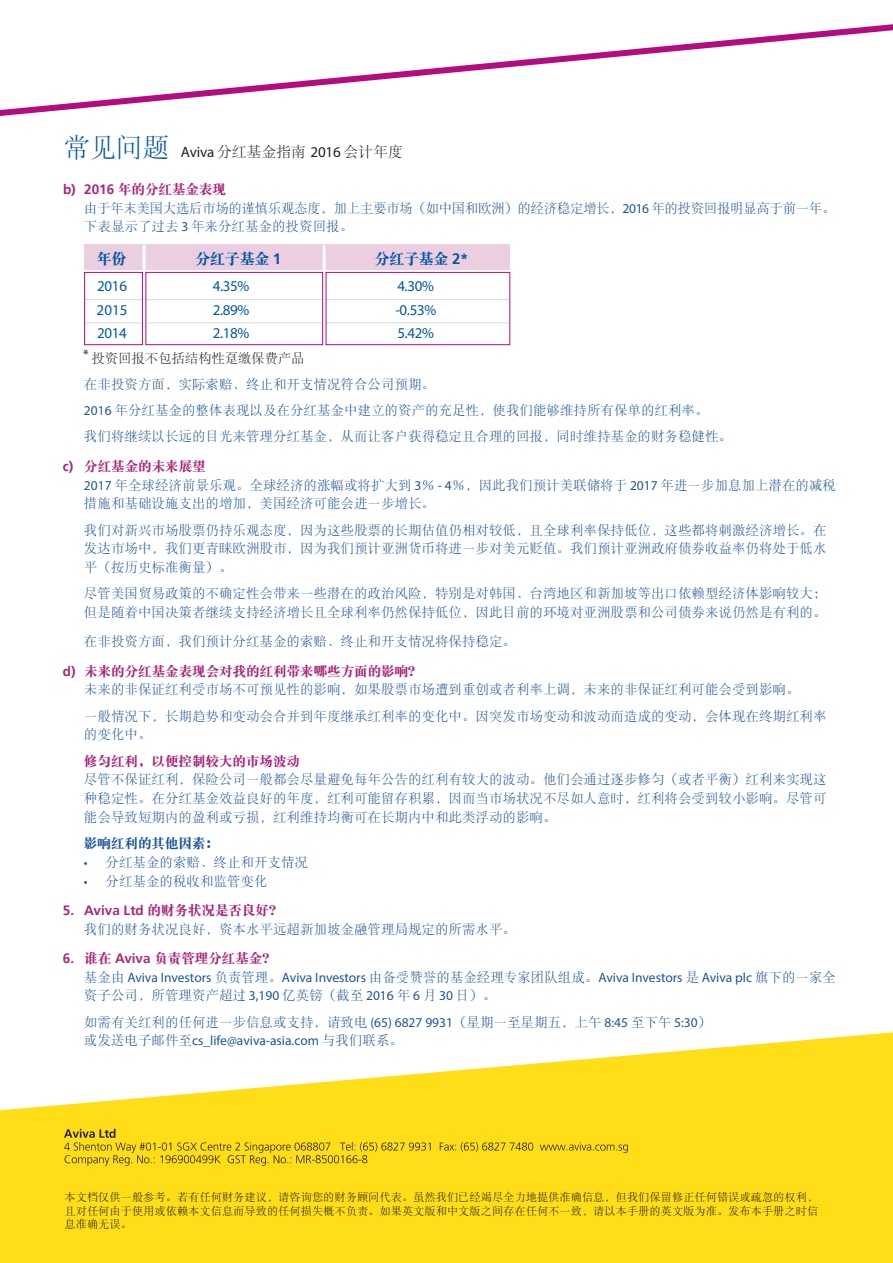
<style>
.page{position:relative;width:893px;height:1263px;background:#fff}
.page>*{position:absolute;margin:0;border:0;box-sizing:border-box;transform-origin:0 0}
.t1{font:300 15px "Frutiger 45";letter-spacing:-.025em;color:#0158a6}
.t2{font:15px "DFP Song W3";letter-spacing:-.015em;color:#231f20}
.t3{font:15px "DFP Song W9";letter-spacing:-.02em;color:#0158a6}
.t4{font:13.5px/18.8px "DFP Song W3";color:#1c5599}
.t5{font:300 13.5px "Frutiger 45";color:#1c5599}
.t6{font:13.5px "DFP Song W9";color:#ab2579}
.t7{font:13.5px/18.8px "DFP Song W3";letter-spacing:-.025em;color:#1c5599}
.t8{font:700 13.5px "Frutiger";color:#ab2579}
.t9{font:13.5px "DFP Song W3";letter-spacing:-.015em;color:#231f20}
.t10{font:13.5px "DFP Song W9";color:#1c5599}
.t11{font:11.25px/13.5px "DFP Song W3";color:#231f20;text-align:justify}
.s1{font-size:27px;color:#0158a6}
.s2{font-family:"Frutiger 45";font-weight:300}
.s3{font-family:"Frutiger";font-weight:700}
.s4{font-family:"DFP Song W9";font-weight:400}
.s5{font-family:"DFP Song W3";font-weight:400}
</style>
<div class="page">
<svg style="left:0;top:24px;width:893px;height:92px"></svg>
<svg style="left:0;top:1032px;width:893px;height:231px;fill:#ffdd17"></svg>
<svg style="left:84px;top:272px;width:427px;height:73px"></svg>
<div style="left:85px;top:244px;width:425px;height:26px;background:#ebcee0"></div>
<hr style="left:323px;top:245px;width:3px;height:26px;background:#fff">
<hr style="left:143px;top:245px;width:3px;height:26px;background:#fff">
<svg style="left:64px;top:1129px;width:564px;height:37px;background:#eccd17"></svg>
<p class="t2" style="left:63px;top:144px;width:341px"><span class="s1">常见问题</span> <span class="s2">Aviva</span> 分红基金指南 <span class="s2">2016</span> 会计年度</p>
<p class="t6" style="left:63px;top:182px;width:165px"><span class="s3">b) 2016</span> 年的分红基金表现</p>
<p class="t7" style="left:84px;top:198px;width:753px">由于年末美国大选后市场的谨慎乐观态度，加上主要市场（如中国和欧洲）的经济稳定增长，<span class="s2">2016</span> 年的投资回报明显高于前一年。下表显示了过去 <span class="s2">3</span> 年来分红基金的投资回报。</p>
<p class="t3" style="left:97px;top:251px;width:31px">年份</p>
<p class="t3" style="left:196px;top:251px;width:87px">分红子基金 <span class="s3">1</span></p>
<p class="t3" style="left:375px;top:251px;width:95px">分红子基金 <span class="s3">2*</span></p>
<p class="t1" style="left:97px;top:277px;width:32px">2016</p>
<p class="t1" style="left:213px;top:277px;width:38px">4.35%</p>
<p class="t1" style="left:397px;top:277px;width:38px">4.30%</p>
<p class="t1" style="left:97px;top:301px;width:32px">2015</p>
<p class="t1" style="left:213px;top:301px;width:38px">2.89%</p>
<p class="t1" style="left:395px;top:301px;width:42px">-0.53%</p>
<p class="t1" style="left:97px;top:324px;width:31px">2014</p>
<p class="t1" style="left:213px;top:324px;width:38px">2.18%</p>
<p class="t1" style="left:397px;top:324px;width:38px">5.42%</p>
<p class="t9" style="left:83px;top:352px;width:223px"><sup>*</sup> 投资回报不包括结构性趸缴保费产品</p>
<p class="t4" style="left:84px;top:371px;width:650px;line-height:26.2px">在非投资方面，实际索赔、终止和开支情况符合公司预期。<br><span class="s2">2016</span> 年分红基金的整体表现以及在分红基金中建立的资产的充足性，使我们能够维持所有保单的红利率。<br>我们将继续以长远的目光来管理分红基金，从而让客户获得稳定且合理的回报，同时维持基金的财务稳健性。</p>
<p class="t6" style="left:63px;top:459px;width:144px"><span class="s3">c)</span> 分红基金的未来展望</p>
<p class="t4" style="left:84px;top:475px;width:754px"><span class="s2">2017</span> 年全球经济前景乐观。全球经济的涨幅或将扩大到 <span class="s2">3</span>％ <span class="s2">- 4</span>％，因此我们预计美联储将于 <span class="s2">2017</span> 年进一步加息加上潜在的减税措施和基础设施支出的增加，美国经济可能会进一步增长。</p>
<p class="t4" style="left:84px;top:520px;width:744px;text-align:justify">我们对新兴市场股票仍持乐观态度，因为这些股票的长期估值仍相对较低，且全球利率保持低位，这些都将刺激经济增长。在发达市场中，我们更青睐欧洲股市，因为我们预计亚洲货币将进一步对美元贬值。我们预计亚洲政府债券收益率仍将处于低水平（按历史标准衡量）。</p>
<p class="t4" style="left:84px;top:584px;width:744px">尽管美国贸易政策的不确定性会带来一些潜在的政治风险，特别是对韩国、台湾地区和新加坡等出口依赖型经济体影响较大；但是随着中国决策者继续支持经济增长且全球利率仍然保持低位，因此目前的环境对亚洲股票和公司债券来说仍然是有利的。</p>
<p class="t4" style="left:84px;top:632px;width:433px">在非投资方面，我们预计分红基金的索赔、终止和开支情况将保持稳定。</p>
<p class="t6" style="left:63px;top:664px;width:360px"><span class="s3">d)</span> 未来的分红基金表现会对我的红利带来哪些方面的影响？</p>
<p class="t4" style="left:84px;top:676px;width:744px;line-height:26.2px">未来的非保证红利受市场不可预见性的影响，如果股票市场遭到重创或者利率上调，未来的非保证红利可能会受到影响。<br>一般情况下，长期趋势和变动会合并到年度继承红利率的变化中。因突发市场变动和波动而造成的变动，会体现在终期红利率</p>
<p class="t4" style="left:84px;top:725px;width:69px">的变化中。</p>
<p class="t6" style="left:84px;top:754px;width:218px">修匀红利，以便控制较大的市场波动</p>
<p class="t4" style="left:84px;top:770px;width:744px;text-align:justify">尽管不保证红利，保险公司一般都会尽量避免每年公告的红利有较大的波动。他们会通过逐步修匀（或者平衡）红利来实现这种稳定性。在分红基金效益良好的年度，红利可能留存积累，因而当市场状况不尽如人意时，红利将会受到较小影响。尽管可能会导致短期内的盈利或亏损，红利维持均衡可在长期内中和此类浮动的影响。</p>
<p class="t10" style="left:84px;top:836px;width:137px">影响红利的其他因素：</p>
<p class="t4" style="left:84px;top:852px;width:226px"><span class="s2">•</span> 分红基金的索赔、终止和开支情况</p>
<p class="t4" style="left:84px;top:871px;width:185px"><span class="s2">•</span> 分红基金的税收和监管变化</p>
<p class="t8" style="left:63px;top:902px;width:221px">5. Aviva Ltd <span class="s4">的财务状况是否良好？</span></p>
<p class="t4" style="left:84px;top:919px;width:433px">我们的财务状况良好，资本水平远超新加坡金融管理局规定的所需水平。</p>
<p class="t6" style="left:63px;top:951px;width:214px"><span class="s3">6.</span> 谁在 <span class="s3">Aviva</span> 负责管理分红基金？</p>
<p class="t5" style="left:84px;top:969px;width:753px"><span class="s5">基金由</span> Aviva Investors <span class="s5">负责管理。</span>Aviva Investors <span class="s5">由备受赞誉的基金经理专家团队组成。</span>Aviva Investors <span class="s5">是</span> Aviva plc <span class="s5">旗下的一家全</span></p>
<p class="t4" style="left:84px;top:982px;width:629px;line-height:26.2px">资子公司，所管理资产超过 <span class="s2">3,190</span> 亿英镑（截至 <span class="s2">2016</span> 年 <span class="s2">6</span> 月 <span class="s2">30</span> 日）。<br>如需有关红利的任何进一步信息或支持，请致电 <span class="s2">(65) 6827 9931</span>（星期一至星期五，上午 <span class="s2">8:45</span> 至下午 <span class="s2">5:30</span>）</p>
<p class="t5" style="left:84px;top:1032px;width:320px"><span class="s5">或发送电子邮件至</span>cs_life@aviva-asia.com <span class="s5">与我们联系。</span></p>
<p class="t11" style="left:64px;top:1190px;width:755px">本文档仅供一般参考。若有任何财务建议，请咨询您的财务顾问代表。虽然我们已经竭尽全力地提供准确信息，但我们保留修正任何错误或疏忽的权利，且对任何由于使用或依赖本文信息而导致的任何损失概不负责。如果英文版和中文版之间存在任何不一致，请以本手册的英文版为准。发布本手册之时信息准确无误。</p>
</div>
